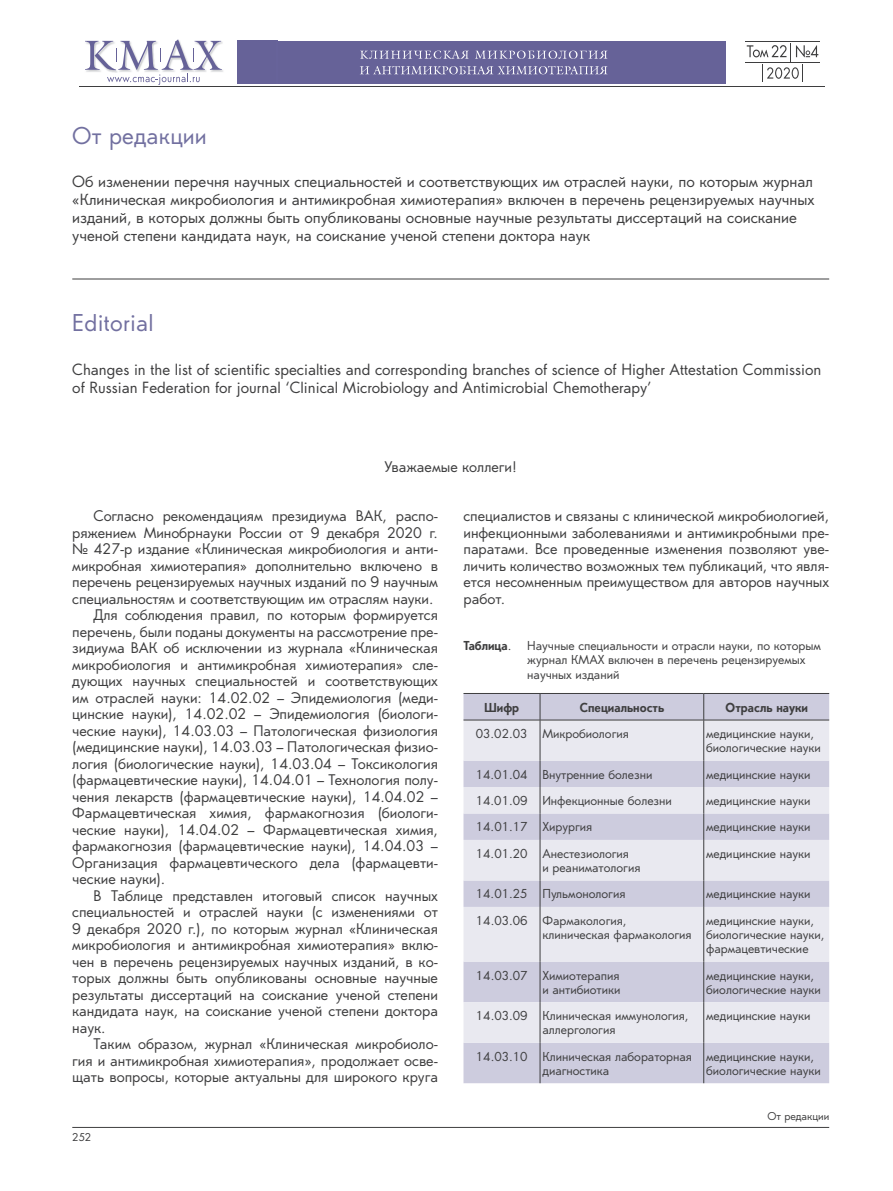
<style>
.page{position:relative;width:893px;height:1191px;background:#fff}
.page>*{position:absolute;margin:0;border:0;box-sizing:border-box;transform-origin:0 0}
.t1{font:22.5px "Orenburg C";letter-spacing:.01em;color:#7270a0}
.t2{font:15px/18px "Orenburg C";color:#3e3e3f}
.t3{font:14.25px/16.5px "Orenburg C";color:#3e3e3f;text-align:justify}
.t4{font:12px/14.1px "Orenburg C";color:#3e3e3f}
.t5{font:700 12px "Orenburg C";color:#3e3e3f}
.t6{font:10.5px "Orenburg C";color:#3e3e3f}
.s1{font-weight:400}
</style>
<div class="page">
<hr style="left:72px;top:1127px;width:757px;height:1px;background:#3e3e3f">
<div style="left:237px;top:41px;width:489px;height:42px;background:#666298"></div>
<svg style="left:360px;top:50px;width:109px;height:9px"></svg>
<svg style="left:475px;top:51px;width:133px;height:8px"></svg>
<svg style="left:360px;top:66px;width:247px;height:8px"></svg>
<hr style="left:79px;top:86px;width:746px;height:1px;background:#3e3e3f">
<svg style="left:85px;top:39px;width:138px;height:46px"></svg>
<hr style="left:745px;top:63px;width:74px;height:1px;background:#3e3e3f">
<hr style="left:745px;top:41px;width:74px;height:1px;background:#3e3e3f">
<svg style="left:747px;top:43px;width:71px;height:39px"></svg>
<div style="left:463px;top:694px;width:366px;height:389px;background:#cdccde"></div>
<svg style="left:463px;top:721px;width:366px;height:321px;background:#dedee9"></svg>
<hr style="left:463px;top:693px;width:77px;height:1px;background:#3e3e3f">
<hr style="left:540px;top:693px;width:164px;height:1px;background:#3e3e3f">
<hr style="left:704px;top:693px;width:125px;height:1px;background:#3e3e3f">
<hr style="left:463px;top:720px;width:77px;height:1px;background:#3e3e3f">
<hr style="left:540px;top:720px;width:164px;height:1px;background:#3e3e3f">
<hr style="left:704px;top:720px;width:125px;height:1px;background:#3e3e3f">
<svg style="left:540px;top:694px;width:1px;height:26px"></svg>
<svg style="left:703px;top:693px;width:1px;height:27px"></svg>
<hr style="left:540px;top:720px;width:1px;height:40px;background:#3e3e3f">
<hr style="left:703px;top:720px;width:1px;height:40px;background:#3e3e3f">
<svg style="left:540px;top:760px;width:1px;height:80px"></svg>
<svg style="left:703px;top:760px;width:1px;height:80px"></svg>
<hr style="left:540px;top:840px;width:1px;height:40px;background:#3e3e3f">
<hr style="left:703px;top:840px;width:1px;height:40px;background:#3e3e3f">
<svg style="left:540px;top:880px;width:1px;height:27px"></svg>
<svg style="left:703px;top:880px;width:1px;height:27px"></svg>
<hr style="left:540px;top:907px;width:1px;height:54px;background:#3e3e3f">
<hr style="left:703px;top:907px;width:1px;height:54px;background:#3e3e3f">
<hr style="left:540px;top:961px;width:1px;height:41px;background:#3e3e3f">
<hr style="left:703px;top:961px;width:1px;height:41px;background:#3e3e3f">
<hr style="left:540px;top:1002px;width:1px;height:40px;background:#3e3e3f">
<hr style="left:703px;top:1002px;width:1px;height:40px;background:#3e3e3f">
<hr style="left:540px;top:1042px;width:1px;height:41px;background:#3e3e3f">
<hr style="left:703px;top:1042px;width:1px;height:41px;background:#3e3e3f">
<hr style="left:72px;top:279px;width:757px;height:1px;background:#3e3e3f">
<h1 class="t1" style="left:72px;top:122px;width:136px">От редакции</h1>
<p class="t2" style="left:72px;top:173px;width:744px">Об изменении перечня научных специальностей и соответствующих им отраслей науки, по которым журнал «Клиническая микробиология и антимикробная химиотерапия» включен в перечень рецензируемых научных изданий, в которых должны быть опубликованы основные научные результаты диссертаций на соискание ученой степени кандидата наук, на соискание ученой степени доктора наук</p>
<h1 class="t1" style="left:72px;top:309px;width:83px">Editorial</h1>
<p class="t2" style="left:72px;top:360px;width:751px">Changes in the list of scientific specialties and corresponding branches of science of Higher Attestation Commission of Russian Federation for journal ‘Clinical Microbiology and Antimicrobial Chemotherapy’</p>
<p class="t3" style="left:385px;top:458px;width:134px">Уважаемые коллеги!</p>
<p class="t3" style="left:94px;top:508px;width:346px">Согласно рекомендациям президиума ВАК, распо-</p>
<p class="t3" style="left:72px;top:524px;width:367px">ряжением Минобрнауки России от 9 декабря 2020 г.</p>
<p class="t3" style="left:72px;top:541px;width:367px">№ 427-р издание «Клиническая микробиология и анти-</p>
<p class="t3" style="left:72px;top:557px;width:367px">микробная химиотерапия» дополнительно включено в</p>
<p class="t3" style="left:72px;top:574px;width:367px">перечень рецензируемых научных изданий по 9 научным</p>
<p class="t3" style="left:72px;top:590px;width:363px">специальностям и соответствующим им отраслям науки.</p>
<p class="t3" style="left:94px;top:607px;width:346px">Для соблюдения правил, по которым формируется</p>
<p class="t3" style="left:72px;top:623px;width:367px">перечень, были поданы документы на рассмотрение пре-</p>
<p class="t3" style="left:72px;top:640px;width:367px">зидиума ВАК об исключении из журнала «Клиническая</p>
<p class="t3" style="left:72px;top:656px;width:367px">микробиология и антимикробная химиотерапия» сле-</p>
<p class="t3" style="left:72px;top:673px;width:367px">дующих научных специальностей и соответствующих</p>
<p class="t3" style="left:72px;top:689px;width:367px">им отраслей науки: 14.02.02 – Эпидемиология (меди-</p>
<p class="t3" style="left:72px;top:706px;width:367px">цинские науки), 14.02.02 – Эпидемиология (биологи-</p>
<p class="t3" style="left:72px;top:722px;width:367px">ческие науки), 14.03.03 – Патологическая физиология</p>
<p class="t3" style="left:72px;top:739px;width:367px">(медицинские науки), 14.03.03 – Патологическая физио-</p>
<p class="t3" style="left:72px;top:755px;width:367px">логия (биологические науки), 14.03.04 – Токсикология</p>
<p class="t3" style="left:72px;top:772px;width:367px">(фармацевтические науки), 14.04.01 – Технология полу-</p>
<p class="t3" style="left:72px;top:788px;width:367px">чения лекарств (фармацевтические науки), 14.04.02 –</p>
<p class="t3" style="left:72px;top:805px;width:367px">Фармацевтическая химия, фармакогнозия (биологи-</p>
<p class="t3" style="left:72px;top:821px;width:367px">ческие науки), 14.04.02 – Фармацевтическая химия,</p>
<p class="t3" style="left:72px;top:838px;width:367px">фармакогнозия (фармацевтические науки), 14.04.03 –</p>
<p class="t3" style="left:72px;top:854px;width:367px">Организация фармацевтического дела (фармацевти-</p>
<p class="t3" style="left:72px;top:871px;width:94px">ческие науки).</p>
<p class="t3" style="left:94px;top:887px;width:346px">В Таблице представлен итоговый список научных</p>
<p class="t3" style="left:72px;top:904px;width:367px">специальностей и отраслей науки (с изменениями от</p>
<p class="t3" style="left:72px;top:920px;width:367px">9 декабря 2020 г.), по которым журнал «Клиническая</p>
<p class="t3" style="left:72px;top:937px;width:367px">микробиология и антимикробная химиотерапия» вклю-</p>
<p class="t3" style="left:72px;top:953px;width:367px">чен в перечень рецензируемых научных изданий, в ко-</p>
<p class="t3" style="left:72px;top:970px;width:367px">торых должны быть опубликованы основные научные</p>
<p class="t3" style="left:72px;top:986px;width:367px">результаты диссертаций на соискание ученой степени</p>
<p class="t3" style="left:72px;top:1003px;width:367px">кандидата наук, на соискание ученой степени доктора</p>
<p class="t3" style="left:72px;top:1019px;width:35px">наук.</p>
<p class="t3" style="left:94px;top:1036px;width:346px">Таким образом, журнал «Клиническая микробиоло-</p>
<p class="t3" style="left:72px;top:1052px;width:367px">гия и антимикробная химиотерапия», продолжает осве-</p>
<p class="t3" style="left:72px;top:1069px;width:367px">щать вопросы, которые актуальны для широкого круга</p>
<p class="t6" style="left:72px;top:1131px;width:21px">252</p>
<p class="t3" style="left:463px;top:508px;width:367px">специалистов и связаны с клинической микробиологией, инфекционными заболеваниями и антимикробными пре&shy;паратами. Все проведенные изменения позволяют уве&shy;личить количество возможных тем публикаций, что явля&shy;ется несомненным преимуществом для авторов научных работ.</p>
<p class="t5" style="left:463px;top:638px;width:50px">Таблица<span class="s1">.</span></p>
<p class="t4" style="left:527px;top:638px;width:295px">Научные специальности и отрасли науки, по которым журнал КМАХ включен в перечень рецензируемых научных изданий</p>
<p class="t5" style="left:484px;top:699px;width:37px">Шифр</p>
<p class="t5" style="left:579px;top:699px;width:86px">Специальность</p>
<p class="t5" style="left:725px;top:699px;width:84px">Отрасль науки</p>
<p class="t4" style="left:476px;top:726px;width:155px">03.02.03 Микробиология</p>
<p class="t4" style="left:706px;top:726px;width:116px">медицинские науки, биологические науки</p>
<p class="t4" style="left:476px;top:767px;width:178px">14.01.04 Внутренние болезни</p>
<p class="t4" style="left:706px;top:767px;width:106px">медицинские науки</p>
<p class="t4" style="left:476px;top:793px;width:197px">14.01.09 Инфекционные болезни</p>
<p class="t4" style="left:706px;top:793px;width:106px">медицинские науки</p>
<p class="t4" style="left:476px;top:820px;width:118px">14.01.17 Хирургия</p>
<p class="t4" style="left:706px;top:820px;width:106px">медицинские науки</p>
<p class="t4" style="left:542px;top:846px;width:100px;text-indent:-67px">14.01.20 Анестезиология<br>и реаниматология</p>
<p class="t4" style="left:706px;top:846px;width:106px">медицинские науки</p>
<p class="t4" style="left:476px;top:887px;width:151px">14.01.25 Пульмонология</p>
<p class="t4" style="left:706px;top:887px;width:106px">медицинские науки</p>
<p class="t4" style="left:542px;top:913px;width:151px;text-indent:-67px">14.03.06 Фармакология, клиническая фармакология</p>
<p class="t4" style="left:706px;top:913px;width:120px">медицинские науки, биологические науки, фармацевтические</p>
<p class="t4" style="left:476px;top:968px;width:146px;text-align:right">14.03.07 Химиотерапия и антибиотики</p>
<p class="t4" style="left:706px;top:968px;width:116px">медицинские науки, биологические науки</p>
<p class="t4" style="left:476px;top:1008px;width:214px;text-align:center">14.03.09 Клиническая иммунология, аллергология</p>
<p class="t4" style="left:706px;top:1008px;width:106px">медицинские науки</p>
<p class="t4" style="left:542px;top:1049px;width:151px;text-indent:-67px">14.03.10 Клиническая лабораторная диагностика</p>
<p class="t4" style="left:706px;top:1049px;width:116px">медицинские науки, биологические науки</p>
<p class="t6" style="left:767px;top:1110px;width:63px">От редакции</p>
</div>
